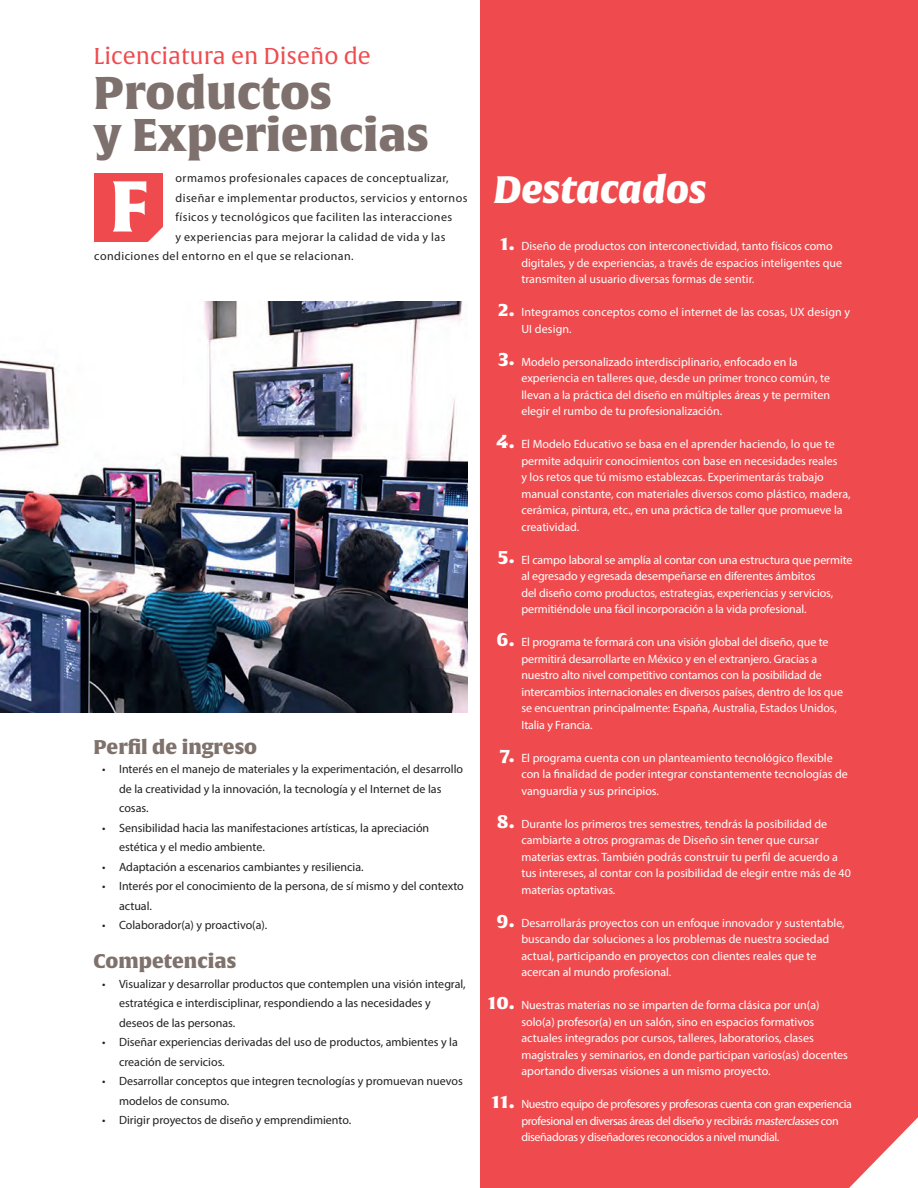
<style>
.page{position:relative;width:918px;height:1188px;background:#fff}
.page>*{position:absolute;margin:0;border:0;box-sizing:border-box;transform-origin:0 0}
.t1{font:70.5px "Alverata Bl";color:#fff}
.t2{font:45px "Alverata Bl";color:#7e706c}
.t3{font:italic 37.5px "Alverata Bl";color:#fff}
.t4{font:22.5px "Alverata";color:#ef4b4e}
.t5{font:19.5px "Alverata Bl";color:#7f716b}
.t6{font:18px "Alverata Bl";color:#fff}
.t7{font:12px/16.5px "Myriad Pro";color:#fff}
.t8{font:12px/19.5px "Myriad Pro";color:#231f20}
.t9{font:12px "Myriad Pro";letter-spacing:.04em;color:#231f20}
.t10{font:12px/16.5px "Myriad Pro";letter-spacing:-.03em;color:#fff}
.s1{font-style:italic}
</style>
<div class="page">
<div style="left:480px;top:0;width:438px;height:1188px;background:#ef4b4e"></div>
<svg style="left:849px;top:1117px;width:69px;height:71px"></svg>
<img style="left:0;top:301px;width:468px;height:412px">
<div style="left:94px;top:173px;width:69px;height:69px;background:#ef4b4e"></div>
<svg style="left:148px;top:227px;width:15px;height:15px"></svg>
<p class="t4" style="left:94px;top:43px;width:279px">Licenciatura en Diseño de</p>
<p class="t2" style="left:94px;top:64px;width:240px">Productos</p>
<p class="t2" style="left:94px;top:106px;width:337px">y Experiencias</p>
<p class="t9" style="left:176px;top:171px;width:275px">ormamos profesionales capaces de conceptualizar,</p>
<p class="t9" style="left:176px;top:190px;width:293px">diseñar e implementar productos, servicios y entornos</p>
<p class="t9" style="left:176px;top:210px;width:278px">físicos y tecnológicos que faciliten las interacciones</p>
<p class="t9" style="left:176px;top:229px;width:272px">y experiencias para mejorar la calidad de vida y las</p>
<p class="t9" style="left:94px;top:249px;width:261px">condiciones del entorno en el que se relacionan.</p>
<p class="t1" style="left:110px;top:162px;width:39px">F</p>
<p class="t5" style="left:94px;top:735px;width:165px">Perfil de ingreso</p>
<p class="t8" style="left:119px;top:759px;width:346px;text-indent:-17px">• Interés en el manejo de materiales y la experimentación, el desarrollo de la creatividad y la innovación, la tecnología y el Internet de las cosas.</p>
<p class="t8" style="left:119px;top:818px;width:312px;text-indent:-17px">• Sensibilidad hacia las manifestaciones artísticas, la apreciación estética y el medio ambiente.</p>
<p class="t8" style="left:102px;top:857px;width:263px">• Adaptación a escenarios cambiantes y resiliencia.</p>
<p class="t8" style="left:119px;top:876px;width:346px;text-indent:-17px">• Interés por el conocimiento de la persona, de sí mismo y del contexto actual.</p>
<p class="t8" style="left:102px;top:915px;width:167px">• Colaborador(a) y proactivo(a).</p>
<p class="t5" style="left:94px;top:949px;width:144px">Competencias</p>
<p class="t8" style="left:119px;top:974px;width:348px;text-indent:-17px">• Visualizar y desarrollar productos que contemplen una visión integral, estratégica e interdisciplinar, respondiendo a las necesidades y deseos de las personas.</p>
<p class="t8" style="left:119px;top:1032px;width:340px;text-indent:-17px">• Diseñar experiencias derivadas del uso de productos, ambientes y la creación de servicios.</p>
<p class="t8" style="left:119px;top:1071px;width:345px;text-indent:-17px">• Desarrollar conceptos que integren tecnologías y promuevan nuevos modelos de consumo.</p>
<p class="t8" style="left:102px;top:1110px;width:251px">• Dirigir proyectos de diseño y emprendimiento.</p>
<p class="t3" style="left:494px;top:165px;width:214px">Destacados</p>
<p class="t6" style="left:500px;top:232px;width:16px">1.</p>
<p class="t7" style="left:521px;top:238px;width:322px">Diseño de productos con interconectividad, tanto físicos como digitales, y de experiencias, a través de espacios inteligentes que transmiten al usuario diversas formas de sentir.</p>
<p class="t7" style="left:521px;top:304px;width:330px">Integramos conceptos como el internet de las cosas, UX design y<br>UI design.</p>
<p class="t7" style="left:521px;top:353px;width:310px">Modelo personalizado interdisciplinario, enfocado en la experiencia en talleres que, desde un primer tronco común, te llevan a la práctica del diseño en múltiples áreas y te permiten elegir el rumbo de tu profesionalización.</p>
<p class="t7" style="left:521px;top:436px;width:331px">El Modelo Educativo se basa en el aprender haciendo, lo que te permite adquirir conocimientos con base en necesidades reales<br>y los retos que tú mismo establezcas. Experimentarás trabajo manual constante, con materiales diversos como plástico, madera, cerámica, pintura, etc., en una práctica de taller que promueve la creatividad.</p>
<p class="t7" style="left:521px;top:551px;width:333px">El campo laboral se amplía al contar con una estructura que permite al egresado y egresada desempeñarse en diferentes ámbitos<br>del diseño como productos, estrategias, experiencias y servicios, permitiéndole una fácil incorporación a la vida profesional.</p>
<p class="t7" style="left:521px;top:634px;width:323px">El programa te formará con una visión global del diseño, que te permitirá desarrollarte en México y en el extranjero. Gracias a nuestro alto nivel competitivo contamos con la posibilidad de intercambios internacionales en diversos países, dentro de los que se encuentran principalmente: España, Australia, Estados Unidos, Italia y Francia.</p>
<p class="t7" style="left:521px;top:749px;width:328px">El programa cuenta con un planteamiento tecnológico flexible con la finalidad de poder integrar constantemente tecnologías de vanguardia y sus principios.</p>
<p class="t7" style="left:521px;top:815px;width:331px">Durante los primeros tres semestres, tendrás la posibilidad de cambiarte a otros programas de Diseño sin tener que cursar materias extras. También podrás construir tu perfil de acuerdo a tus intereses, al contar con la posibilidad de elegir entre más de 40 materias optativas.</p>
<p class="t7" style="left:521px;top:914px;width:325px">Desarrollarás proyectos con un enfoque innovador y sustentable, buscando dar soluciones a los problemas de nuestra sociedad actual, participando en proyectos con clientes reales que te acercan al mundo profesional.</p>
<p class="t7" style="left:521px;top:997px;width:328px">Nuestras materias no se imparten de forma clásica por un(a) solo(a) profesor(a) en un salón, sino en espacios formativos actuales integrados por cursos, talleres, laboratorios, clases magistrales y seminarios, en donde participan varios(as) docentes aportando diversas visiones a un mismo proyecto.</p>
<p class="t10" style="left:521px;top:1096px;width:332px">Nuestro equipo de profesores y profesoras cuenta con gran experiencia profesional en diversas áreas del diseño y recibirás <span class="s1">masterclasses</span>con diseñadoras y diseñadores reconocidos a nivel mundial.</p>
<p class="t6" style="left:499px;top:298px;width:17px">2.</p>
<p class="t6" style="left:498px;top:347px;width:18px">3.</p>
<p class="t6" style="left:496px;top:430px;width:20px">4.</p>
<p class="t6" style="left:498px;top:545px;width:18px">5.</p>
<p class="t6" style="left:497px;top:628px;width:20px">6.</p>
<p class="t6" style="left:500px;top:744px;width:16px">7.</p>
<p class="t6" style="left:497px;top:810px;width:19px">8.</p>
<p class="t6" style="left:497px;top:909px;width:20px">9.</p>
<p class="t6" style="left:488px;top:991px;width:28px">10.</p>
<p class="t6" style="left:492px;top:1090px;width:25px">11.</p>
</div>
